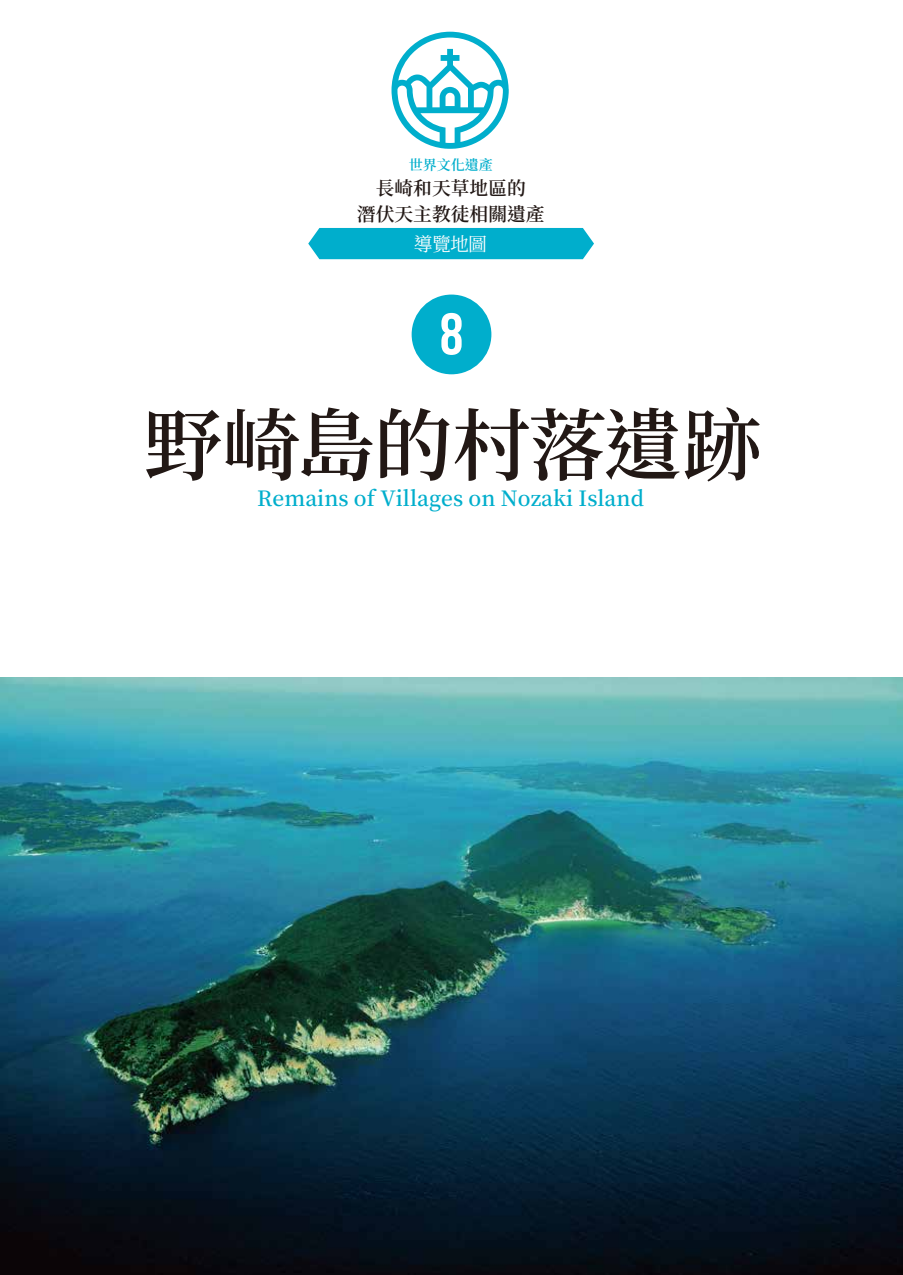
<style>
.page{position:relative;width:903px;height:1275px;background:#fff}
.page>*{position:absolute;margin:0;border:0;box-sizing:border-box;transform-origin:0 0}
.t1{font:600 78.4px "Noto Serif TC";letter-spacing:-.015em;color:#221815}
.t2{font:58.8px "Bebas Neue";color:#fff}
.t3{font:600 21px "Noto Serif TC";color:#00aecc}
.t4{font:18.9px "Noto Serif TC";color:#fff}
.t5{font:600 18.72px/25.6px "Noto Serif TC";color:#221815;text-align:center}
.t6{font:600 14px "Noto Serif TC";color:#00aecc}
</style>
<div class="page">
<img style="left:0;top:678px;width:903px;height:597px">
<svg style="left:391px;top:32px;width:118px;height:117px"></svg>
<div style="left:412px;top:295px;width:79px;height:79px;background:#00aecc;border-radius:50%"></div>
<div style="left:308px;top:228px;width:286px;height:31px;background:#00aecc"></div>
<p class="t6" style="left:409px;top:157px;width:85px">世界文化遺產</p>
<p class="t5" style="left:357px;top:176px;width:189px">長崎和天草地區的<br>潛伏天主教徒相關遺產</p>
<p class="t4" style="left:414px;top:234px;width:75px">導覽地圖</p>
<h2 class="t2" style="left:440px;top:302px;width:25px">8</h2>
<h1 class="t1" style="left:144px;top:401px;width:619px">野崎島的村落遺跡</h1>
<p class="t3" style="left:257px;top:487px;width:388px">Remains of Villages on Nozaki Island</p>
</div>
